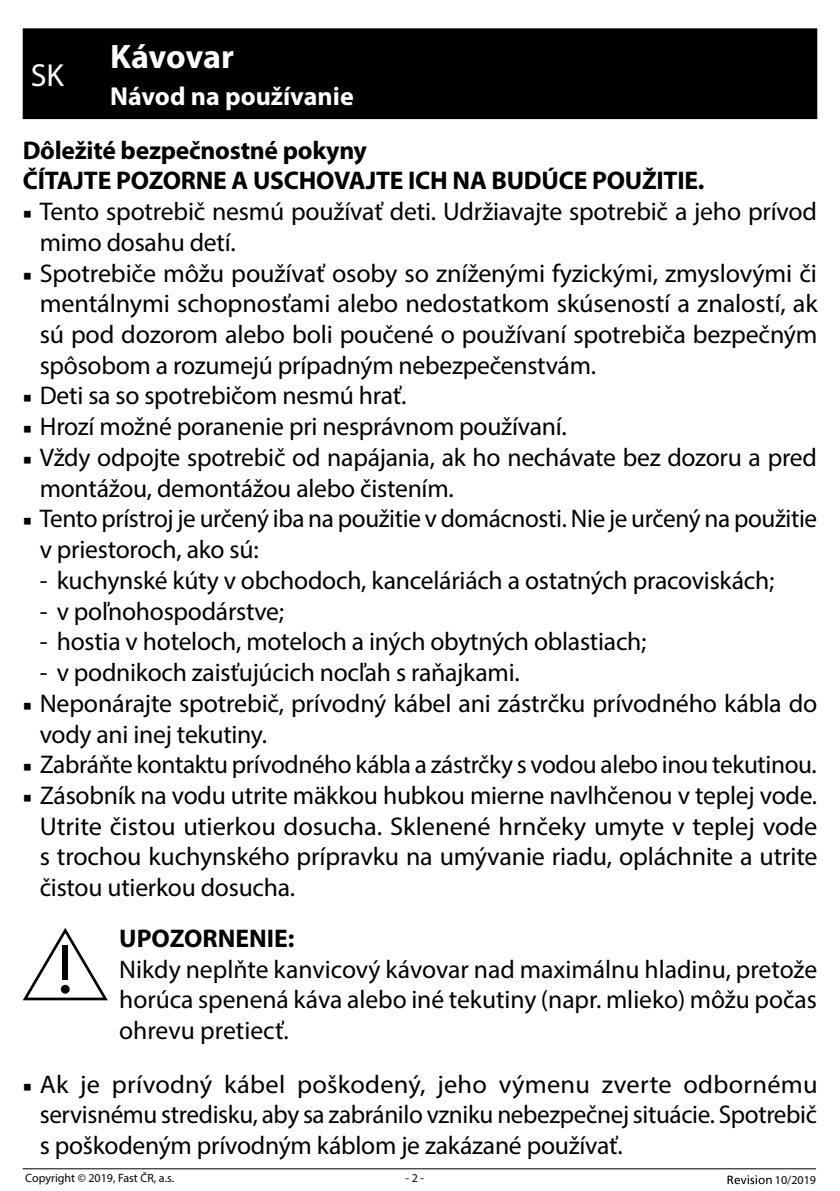
<style>
.page{position:relative;width:840px;height:1191px;background:#fff}
.page>*{position:absolute;margin:0;border:0;box-sizing:border-box;transform-origin:0 0}
.t1{font:700 34px "Myriad Pro";letter-spacing:-.01em;color:#fff}
.t2{font:32px "Myriad Pro";color:#fff}
.t3{font:700 26px "Myriad Pro";color:#fff}
.t4{font:25.6px/30.8px "Myriad Pro";letter-spacing:-.01em;color:#000}
.t5{font:700 25.6px/30.8px "Myriad Pro";letter-spacing:-.01em;color:#000}
.t6{font:12px "Myriad Pro";color:#000}
.s1{font-family:"Minion Pro";font-size:23px}
</style>
<div class="page">
<hr style="left:23px;top:1168px;width:792px;height:1px;background:#000">
<svg style="left:727px;top:1175px;width:44px;height:9px"></svg>
<div style="left:23px;top:28px;width:793px;height:91px;background:#000"></div>
<svg style="left:23px;top:928px;width:85px;height:72px"></svg>
<div style="left:62px;top:945px;width:6px;height:35px;background:#000"></div>
<div style="left:61px;top:985px;width:9px;height:8px;background:#000;border-radius:50%"></div>
<h1 class="t1" style="left:110px;top:34px;width:125px">Kávovar</h1>
<p class="t3" style="left:110px;top:79px;width:245px">Návod na používanie</p>
<p class="t5" style="left:23px;top:134px;width:682px">Dôležité bezpečnostné pokyny<br>ČÍTAJTE POZORNE A USCHOVAJTE ICH NA BUDÚCE POUŽITIE.</p>
<p class="t4" style="left:40px;top:196px;width:778px;text-indent:-17px"><span class="s1">■</span> Tento spotrebič nesmú používať deti. Udržiavajte spotrebič a jeho prívod mimo dosahu detí.</p>
<p class="t4" style="left:40px;top:257px;width:779px;text-align:justify;text-indent:-17px"><span class="s1">■</span> Spotrebiče môžu používať osoby so zníženými fyzickými, zmyslovými či mentálnymi schopnosťami alebo nedostatkom skúseností a znalostí, ak sú pod dozorom alebo boli poučené o používaní spotrebiča bezpečným spôsobom a rozumejú prípadným nebezpečenstvám.</p>
<p class="t4" style="left:23px;top:380px;width:385px"><span class="s1">■</span> Deti sa so spotrebičom nesmú hrať.</p>
<p class="t4" style="left:23px;top:411px;width:545px"><span class="s1">■</span> Hrozí možné poranenie pri nesprávnom používaní.</p>
<p class="t4" style="left:40px;top:441px;width:778px;text-indent:-17px"><span class="s1">■</span> Vždy odpojte spotrebič od napájania, ak ho nechávate bez dozoru a pred montážou, demontážou alebo čistením.</p>
<p class="t4" style="left:40px;top:503px;width:778px;text-indent:-17px"><span class="s1">■</span> Tento prístroj je určený iba na použitie v domácnosti. Nie je určený na použitie v priestoroch, ako sú:</p>
<p class="t4" style="left:40px;top:564px;width:735px">- kuchynské kúty v obchodoch, kanceláriách a ostatných pracoviskách;</p>
<p class="t4" style="left:40px;top:595px;width:246px">- v poľnohospodárstve;</p>
<p class="t4" style="left:40px;top:626px;width:608px">- hostia v hoteloch, moteloch a iných obytných oblastiach;</p>
<p class="t4" style="left:40px;top:656px;width:481px">- v podnikoch zaisťujúcich nocľah s raňajkami.</p>
<p class="t4" style="left:40px;top:687px;width:778px;text-indent:-17px"><span class="s1">■</span> Neponárajte spotrebič, prívodný kábel ani zástrčku prívodného kábla do vody ani inej tekutiny.</p>
<p class="t4" style="left:23px;top:749px;width:795px"><span class="s1">■</span> Zabráňte kontaktu prívodného kábla a zástrčky s vodou alebo inou tekutinou.</p>
<p class="t4" style="left:40px;top:779px;width:779px;text-align:justify;text-indent:-17px"><span class="s1">■</span> Zásobník na vodu utrite mäkkou hubkou mierne navlhčenou v teplej vode.<br>Utrite čistou utierkou dosucha. Sklenené hrnčeky umyte v teplej vode s trochou kuchynského prípravku na umývanie riadu, opláchnite a utrite čistou utierkou dosucha.</p>
<p class="t5" style="left:119px;top:922px;width:177px">UPOZORNENIE:</p>
<p class="t4" style="left:119px;top:953px;width:699px;text-align:justify">Nikdy neplňte kanvicový kávovar nad maximálnu hladinu, pretože horúca spenená káva alebo iné tekutiny (napr. mlieko) môžu počas ohrevu pretiecť.</p>
<p class="t4" style="left:40px;top:1068px;width:779px;text-align:justify;text-indent:-17px"><span class="s1">■</span> Ak je prívodný kábel poškodený, jeho výmenu zverte odbornému servisnému stredisku, aby sa zabránilo vzniku nebezpečnej situácie. Spotrebič s poškodeným prívodným káblom je zakázané používať.</p>
<p class="t2" style="left:31px;top:55px;width:35px">SK</p>
<p class="t6" style="left:25px;top:1170px;width:150px">Copyright © 2019, Fast ČR, a.s.</p>
<p class="t6" style="left:405px;top:1170px;width:20px">- 2 -</p>
<p class="t6" style="left:774px;top:1172px;width:43px">10/2019</p>
</div>
